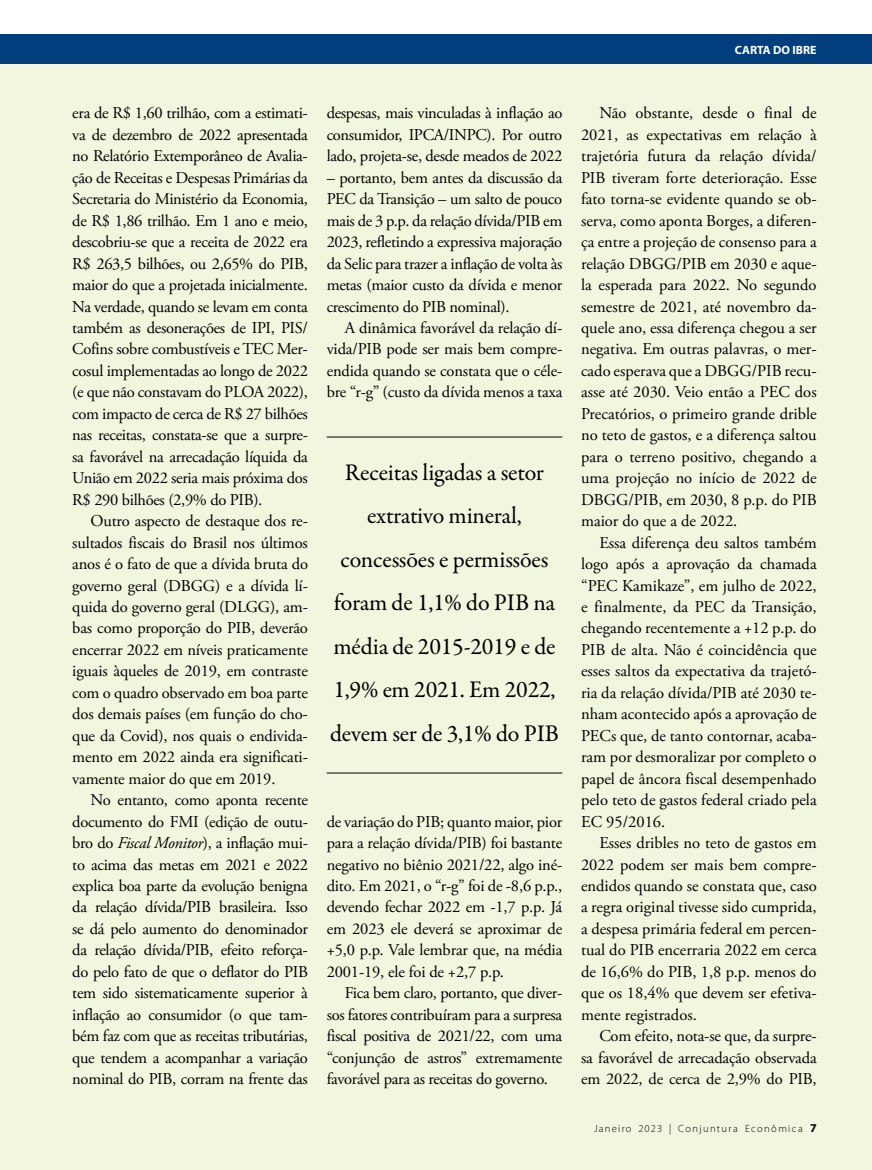
<style>
.page{position:relative;width:872px;height:1170px;background:#fff}
.page>*{position:absolute;margin:0;border:0;box-sizing:border-box;transform-origin:0 0}
.t1{font:24px/43.5px "Garamond Premr Pro";letter-spacing:-.01em;color:#000;text-align:center}
.t2{font:16.5px/21.5px "Adobe Garamond Pro";letter-spacing:-.01em;color:#000;text-align:justify}
.t3{font:12px "Adobe Corp ID Myriad Bd";color:#fff}
.t4{font:10.5px "Adobe Corp ID Myriad Lt";letter-spacing:.125em;color:#000}
.s1{font-style:italic}
.s2{font-family:"Adobe Corp ID Myriad Bd";font-size:12px}
</style>
<div class="page">
<div style="left:0;top:55px;width:872px;height:1114px;background:#f1f6de"></div>
<div style="left:0;top:34px;width:872px;height:30px;background:#003e7e"></div>
<hr style="left:327px;top:437px;width:235px;height:1px;background:#000">
<hr style="left:327px;top:772px;width:235px;height:1px;background:#000">
<p class="t3" style="left:735px;top:43px;width:83px">CARTA DO IBRE</p>
<p class="t2" style="left:72px;top:103px;width:237px">era de R$ 1,60 trilhão, com a estimati&shy;va de dezembro de 2022 apresentada no Relatório Extemporâneo de Avalia&shy;ção de Receitas e Despesas Primárias da Secretaria do Ministério da Economia, de R$ 1,86 trilhão. Em 1 ano e meio, descobriu-se que a receita de 2022 era R$ 263,5 bilhões, ou 2,65% do PIB, maior do que a projetada inicialmente.<br>Na verdade, quando se levam em conta também as desonerações de IPI, PIS/ Cofins sobre combustíveis e TEC Mer&shy;cosul implementadas ao longo de 2022 (e que não constavam do PLOA 2022), com impacto de cerca de R$ 27 bilhões nas receitas, constata-se que a surpre&shy;sa favorável na arrecadação líquida da União em 2022 seria mais próxima dos R$ 290 bilhões (2,9% do PIB).</p>
<p class="t2" style="left:72px;top:510px;width:237px;text-indent:18px">Outro aspecto de destaque dos re&shy;sultados fiscais do Brasil nos últimos anos é o fato de que a dívida bruta do governo geral (DBGG) e a dívida lí&shy;quida do governo geral (DLGG), am&shy;bas como proporção do PIB, deverão encerrar 2022 em níveis praticamente iguais àqueles de 2019, em contraste com o quadro observado em boa parte dos demais países (em função do cho&shy;que da Covid), nos quais o endivida&shy;mento em 2022 ainda era significati&shy;vamente maior do que em 2019.</p>
<p class="t2" style="left:72px;top:789px;width:237px;text-indent:18px">No entanto, como aponta recente documento do FMI (edição de outu&shy;bro do <span class="s1">Fiscal Monitor</span>), a inflação mui&shy;to acima das metas em 2021 e 2022 explica boa parte da evolução benigna da relação dívida/PIB brasileira. Isso se dá pelo aumento do denominador da relação dívida/PIB, efeito reforça&shy;do pelo fato de que o deflator do PIB tem sido sistematicamente superior à inflação ao consumidor (o que tam&shy;bém faz com que as receitas tributárias, que tendem a acompanhar a variação nominal do PIB, corram na frente das</p>
<p class="t2" style="left:327px;top:103px;width:237px">despesas, mais vinculadas à inflação ao consumidor, IPCA/INPC). Por outro lado, projeta-se, desde meados de 2022</p>
<p class="t2" style="left:327px;top:167px;width:237px">– portanto, bem antes da discussão da PEC da Transição – um salto de pouco mais de 3 p.p. da relação dívida/PIB em 2023, refletindo a expressiva majoração da Selic para trazer a inflação de volta às metas (maior custo da dívida e menor crescimento do PIB nominal).</p>
<p class="t2" style="left:327px;top:317px;width:237px;text-indent:18px">A dinâmica favorável da relação dí&shy;vida/PIB pode ser mais bem compre&shy;endida quando se constata que o céle&shy;bre “r-g” (custo da dívida menos a taxa</p>
<h1 class="t1" style="left:330px;top:451px;width:230px">Receitas ligadas a setor extrativo mineral, concessões e permissões foram de 1,1% do PIB na média de 2015-2019 e de<br>1,9% em 2021. Em 2022, devem ser de 3,1% do PIB</h1>
<p class="t2" style="left:327px;top:811px;width:237px">de variação do PIB; quanto maior, pior para a relação dívida/PIB) foi bastante negativo no biênio 2021/22, algo iné&shy;dito. Em 2021, o “r-g” foi de -8,6 p.p., devendo fechar 2022 em -1,7 p.p. Já em 2023 ele deverá se aproximar de +5,0 p.p. Vale lembrar que, na média 2001-19, ele foi de +2,7 p.p.</p>
<p class="t2" style="left:327px;top:982px;width:237px;text-indent:18px">Fica bem claro, portanto, que diver&shy;sos fatores contribuíram para a surpresa fiscal positiva de 2021/22, com uma “conjunção de astros” extremamente favorável para as receitas do governo.</p>
<p class="t2" style="left:581px;top:103px;width:237px;text-indent:18px">Não obstante, desde o final de 2021, as expectativas em relação à trajetória futura da relação dívida/ PIB tiveram forte deterioração. Esse fato torna-se evidente quando se ob&shy;serva, como aponta Borges, a diferen&shy;ça entre a projeção de consenso para a relação DBGG/PIB em 2030 e aque&shy;la esperada para 2022. No segundo semestre de 2021, até novembro da&shy;quele ano, essa diferença chegou a ser negativa. Em outras palavras, o mer&shy;cado esperava que a DBGG/PIB recu&shy;asse até 2030. Veio então a PEC dos Precatórios, o primeiro grande drible no teto de gastos, e a diferença saltou para o terreno positivo, chegando a uma projeção no início de 2022 de DBGG/PIB, em 2030, 8 p.p. do PIB maior do que a de 2022.</p>
<p class="t2" style="left:581px;top:532px;width:237px;text-indent:18px">Essa diferença deu saltos também logo após a aprovação da chamada “PEC Kamikaze”, em julho de 2022, e finalmente, da PEC da Transição, chegando recentemente a +12 p.p. do PIB de alta. Não é coincidência que esses saltos da expectativa da trajetó&shy;ria da relação dívida/PIB até 2030 te&shy;nham acontecido após a aprovação de PECs que, de tanto contornar, acaba&shy;ram por desmoralizar por completo o papel de âncora fiscal desempenhado pelo teto de gastos federal criado pela EC 95/2016.</p>
<p class="t2" style="left:581px;top:832px;width:237px;text-indent:18px">Esses dribles no teto de gastos em 2022 podem ser mais bem compre&shy;endidos quando se constata que, caso a regra original tivesse sido cumprida, a despesa primária federal em percen&shy;tual do PIB encerraria 2022 em cerca de 16,6% do PIB, 1,8 p.p. menos do que os 18,4% que devem ser efetiva&shy;mente registrados.</p>
<p class="t2" style="left:581px;top:1025px;width:237px;text-indent:18px">Com efeito, nota-se que, da surpre&shy;sa favorável de arrecadação observada em 2022, de cerca de 2,9% do PIB,</p>
<p class="t4" style="left:594px;top:1122px;width:224px">Janeiro 2023 | Conjuntura Econômica <span class="s2">7</span></p>
</div>
